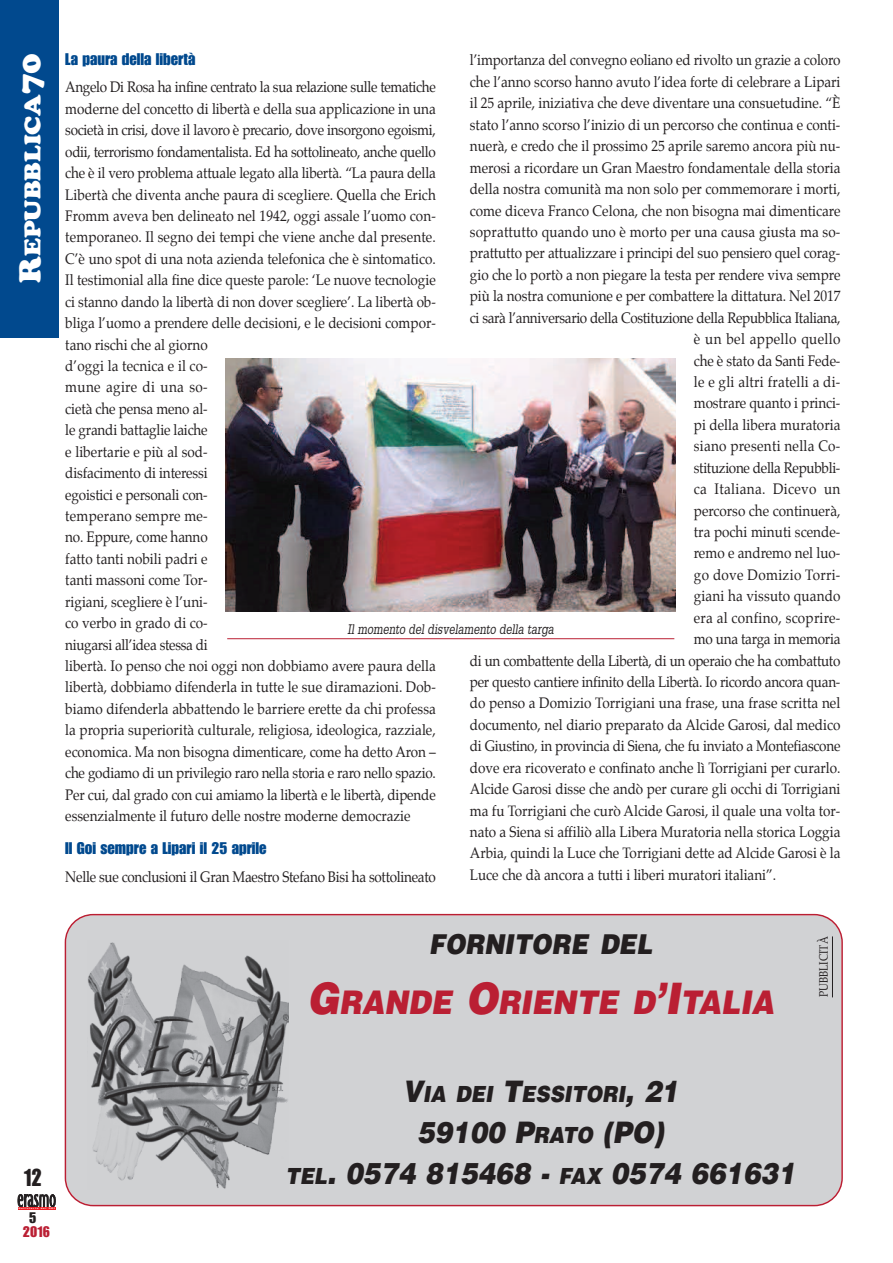
<style>
.page{position:relative;width:893px;height:1263px;background:#fff}
.page>*{position:absolute;margin:0;border:0;box-sizing:border-box;transform-origin:0 0}
.t1{font:italic 900 32.55px "Helvetica";color:#ba1f33;scale:.89 1}
.t2{font:italic 900 29.7px/40.7px "Helvetica";color:#231f20;text-align:center;scale:.89 1}
.t3{font:italic 900 27.45px "Helvetica";color:#231f20;scale:.89 1}
.t4{font:24px "Impact";color:#231f20;scale:.9 1}
.t5{font:22.5px "Cooper Black Std";color:#fff;scale:1.1 1}
.t6{font:italic 900 22.2px "Helvetica";color:#231f20;scale:.89 1}
.t7{font:16.5px "Impact";color:#01498e}
.t8{font:15px/21.5px "Palatino";color:#231f20;scale:.9 1}
.t9{font:15px "Palatino";letter-spacing:-.02em;color:#231f20;scale:.9 1}
.t10{font:15px "Palatino";letter-spacing:-.025em;color:#231f20;scale:.9 1}
.t11{font:15px "Palatino";letter-spacing:.02em;color:#231f20;scale:.9 1}
.t12{font:15px "Palatino";letter-spacing:.025em;color:#231f20;scale:.9 1}
.t13{font:15px "Impact";color:#ba1f33}
.t14{font:15px "Impact";color:#231f20}
.t15{font:italic 13.5px "Glypha";color:#231f20;scale:.8 1}
.t16{font:12px "Palatino";color:#231f20;scale:.85 1}
.t17{font:700 2.1px "Officina Sans";letter-spacing:.2em;color:#fff;scale:1.53 1}
.s1{font-size:30px}
.s2{font-size:43.5px}
.s3{font-size:29.7px}
.s4{font-size:22.2px}
</style>
<div class="page">
<div style="left:0;top:0;width:59px;height:338px;background:#01498e"></div>
<svg style="left:18px;top:1194px;width:38px;height:13px"></svg>
<hr style="left:18px;top:1207px;width:38px;height:2px;background:#ee1d23">
<svg style="left:65px;top:914px;width:778px;height:292px;background:#c6c5c8"></svg>
<hr style="left:832px;top:936px;width:1px;height:61px;background:#231f20">
<img style="left:226px;top:358px;width:450px;height:253px">
<hr style="left:227px;top:638px;width:447px;height:1px;background:#ba1f33">
<h3 class="t5" style="left:25px;top:283px;width:211px;rotate:-90deg"><span class="s1">R</span>EPUBBLICA<span class="s1">70</span></h3>
<p class="t7" style="left:65px;top:53px;width:132px">La paura della libertà</p>
<p class="t8" style="left:65px;top:78px;width:413px">Angelo Di Rosa ha infine centrato la sua relazione sulle tematiche moderne del concetto di libertà e della sua applicazione in una società in crisi, dove il lavoro è precario, dove insorgono egoismi, odii, terrorismo fondamentalista. Ed ha sottolineato, anche quello che è il vero problema attuale legato alla libertà. “La paura della Libertà che diventa anche paura di scegliere. Quella che Erich Fromm aveva ben delineato nel 1942, oggi assale l’uomo con&shy;temporaneo. Il segno dei tempi che viene anche dal presente.<br>C’è uno spot di una nota azienda telefonica che è sintomatico.<br>Il testimonial alla fine dice queste parole: ‘Le nuove tecnologie ci stanno dando la libertà di non dover scegliere’. La libertà ob&shy;bliga l’uomo a prendere delle decisioni, e le decisioni compor&shy;tano rischi che al giorno<br>d’oggi la tecnica e il co-<br>mune agire di una so-<br>cietà che pensa meno al-<br>le grandi battaglie laiche<br>e libertarie e più al sod-<br>disfacimento di interessi<br>egoistici e personali con-<br>temperano sempre me-<br>no. Eppure, come hanno<br>fatto tanti nobili padri e<br>tanti massoni come Tor-<br>rigiani, scegliere è l’uni-<br>co verbo in grado di co-<br>niugarsi all’idea stessa di<br>libertà. Io penso che noi oggi non dobbiamo avere paura della libertà, dobbiamo difenderla in tutte le sue diramazioni. Dob&shy;biamo difenderla abbattendo le barriere erette da chi professa la propria superiorità culturale, religiosa, ideologica, razziale, economica. Ma non bisogna dimenticare, come ha detto Aron – che godiamo di un privilegio raro nella storia e raro nello spazio.<br>Per cui, dal grado con cui amiamo la libertà e le libertà, dipende essenzialmente il futuro delle nostre moderne democrazie</p>
<p class="t7" style="left:65px;top:843px;width:203px">Il Goi sempre a Lipari il 25 aprile</p>
<p class="t9" style="left:65px;top:869px;width:413px">Nelle sue conclusioni il Gran Maestro Stefano Bisi ha sottolineato</p>
<p class="t8" style="left:470px;top:51px;width:413px">l’importanza del convegno eoliano ed rivolto un grazie a coloro</p>
<p class="t8" style="left:470px;top:72px;width:413px">che l’anno scorso hanno avuto l’idea forte di celebrare a Lipari</p>
<p class="t8" style="left:470px;top:94px;width:413px">il 25 aprile, iniziativa che deve diventare una consuetudine. “È</p>
<p class="t8" style="left:470px;top:115px;width:413px">stato l’anno scorso l’inizio di un percorso che continua e conti-</p>
<p class="t8" style="left:470px;top:136px;width:413px">nuerà, e credo che il prossimo 25 aprile saremo ancora più nu-</p>
<p class="t8" style="left:470px;top:158px;width:413px">merosi a ricordare un Gran Maestro fondamentale della storia</p>
<p class="t8" style="left:470px;top:179px;width:413px">della nostra comunità ma non solo per commemorare i morti,</p>
<p class="t8" style="left:470px;top:201px;width:413px">come diceva Franco Celona, che non bisogna mai dimenticare</p>
<p class="t8" style="left:470px;top:222px;width:413px">soprattutto quando uno è morto per una causa giusta ma so-</p>
<p class="t8" style="left:470px;top:244px;width:413px">prattutto per attualizzare i principi del suo pensiero quel corag-</p>
<p class="t8" style="left:470px;top:265px;width:413px">gio che lo portò a non piegare la testa per rendere viva sempre</p>
<p class="t8" style="left:470px;top:286px;width:413px">più la nostra comunione e per combattere la dittatura. Nel 2017</p>
<p class="t10" style="left:470px;top:310px;width:413px">ci sarà l’anniversario della Costituzione della Repubblica Italiana,</p>
<p class="t12" style="left:694px;top:332px;width:164px">è un bel appello quello</p>
<p class="t8" style="left:694px;top:351px;width:164px">che è stato da Santi Fede-</p>
<p class="t11" style="left:694px;top:375px;width:164px">le e gli altri fratelli a di-</p>
<p class="t8" style="left:694px;top:394px;width:164px">mostrare quanto i princi-</p>
<p class="t8" style="left:694px;top:415px;width:164px">pi della libera muratoria</p>
<p class="t11" style="left:694px;top:439px;width:164px">siano presenti nella Co-</p>
<p class="t10" style="left:694px;top:460px;width:164px">stituzione della Repubbli-</p>
<p class="t12" style="left:694px;top:482px;width:164px">ca Italiana. Dicevo un</p>
<p class="t8" style="left:694px;top:501px;width:164px">percorso che continuerà,</p>
<p class="t8" style="left:694px;top:522px;width:164px">tra pochi minuti scende-</p>
<p class="t8" style="left:694px;top:544px;width:164px">remo e andremo nel luo-</p>
<p class="t12" style="left:694px;top:567px;width:164px">go dove Domizio Torri-</p>
<p class="t8" style="left:694px;top:586px;width:164px">giani ha vissuto quando</p>
<p class="t11" style="left:694px;top:610px;width:164px">era al confino, scoprire-</p>
<p class="t8" style="left:694px;top:629px;width:164px">mo una targa in memoria</p>
<p class="t9" style="left:470px;top:653px;width:413px">di un combattente della Libertà, di un operaio che ha combattuto</p>
<p class="t9" style="left:470px;top:675px;width:413px">per questo cantiere infinito della Libertà. Io ricordo ancora quan-</p>
<p class="t8" style="left:470px;top:694px;width:413px">do penso a Domizio Torrigiani una frase, una frase scritta nel</p>
<p class="t8" style="left:470px;top:715px;width:413px">documento, nel diario preparato da Alcide Garosi, dal medico</p>
<p class="t9" style="left:470px;top:739px;width:413px">di Giustino, in provincia di Siena, che fu inviato a Montefiascone</p>
<p class="t8" style="left:470px;top:758px;width:413px">dove era ricoverato e confinato anche lì Torrigiani per curarlo.</p>
<p class="t8" style="left:470px;top:779px;width:413px">Alcide Garosi disse che andò per curare gli occhi di Torrigiani</p>
<p class="t8" style="left:470px;top:801px;width:413px">ma fu Torrigiani che curò Alcide Garosi, il quale una volta tor-</p>
<p class="t8" style="left:470px;top:822px;width:413px">nato a Siena si affiliò alla Libera Muratoria nella storica Loggia</p>
<p class="t8" style="left:470px;top:843px;width:413px">Arbia, quindi la Luce che Torrigiani dette ad Alcide Garosi è la</p>
<p class="t8" style="left:470px;top:865px;width:342px">Luce che dà ancora a tutti i liberi muratori italiani”.</p>
<p class="t15" style="left:348px;top:622px;width:259px">Il momento del disvelamento della targa</p>
<h3 class="t3" style="left:429px;top:928px;width:253px">FORNITORE DEL</h3>
<h1 class="t1" style="left:307px;top:984px;width:526px"><span class="s2">G</span>RANDE <span class="s2">O</span>RIENTE D<span class="s2">’I</span>TALIA</h1>
<p class="t16" style="left:818px;top:997px;width:73px;rotate:-90deg">PUBBLICITà</p>
<h3 class="t4" style="left:24px;top:1169px;width:22px">12</h3>
<p class="t17" style="left:19px;top:1207px;width:25px">Notiziario del GOI</p>
<p class="t14" style="left:29px;top:1212px;width:9px">5</p>
<p class="t13" style="left:23px;top:1226px;width:29px">2016</p>
<h3 class="t6" style="left:402px;top:1082px;width:312px"><span class="s3">V</span>IA DEI <span class="s3">T</span>ESSITORI<span class="s3">, 21</span></h3>
<h2 class="t2" style="left:285px;top:1112px;width:575px">59100 P<span class="s4">RATO</span> (PO)<br><span class="s4">TEL</span>. 0574 815468 - <span class="s4">FAX</span> 0574 661631</h2>
</div>
